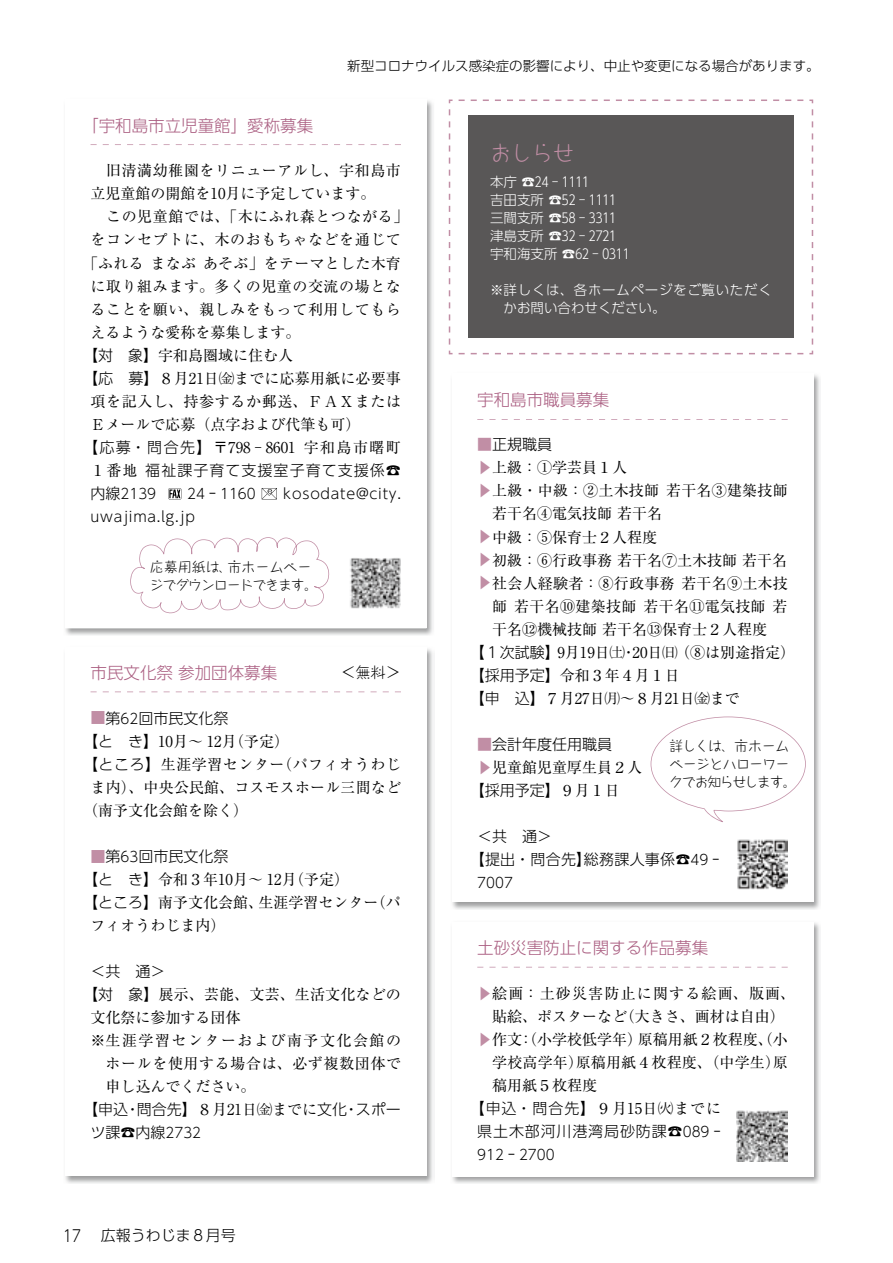
<style>
.page{position:relative;width:893px;height:1263px;background:#fff}
.page>*{position:absolute;margin:0;border:0;box-sizing:border-box;transform-origin:0 0}
.t1{font:300 21px "Taka Hand Std";color:#c18ea5}
.t2{font:300 16.5px "UD Shin Go Pro";color:#aa5e81}
.t3{font:15px/23.1px "Ryumin Pr 5";letter-spacing:.01em;color:#000}
.t4{font:15px "Ryumin Pr 5";letter-spacing:.04em;color:#000}
.t5{font:300 15px/23.1px "UD Shin Go Pro";color:#000}
.t6{font:15px/23.1px "Ryumin Pr 5";letter-spacing:.08em;color:#000}
.t7{font:15px "Ryumin Pr 5";letter-spacing:.035em;color:#000}
.t8{font:15px "Ryumin Pr 5";letter-spacing:.05em;color:#000}
.t9{font:300 15px "UD Shin Go Pro";letter-spacing:.07em;color:#000}
.t10{font:15px "Ryumin Pr 5";letter-spacing:.1em;color:#000}
.t11{font:300 15px "UD Shin Go Pro";letter-spacing:.055em;color:#000}
.t12{font:300 15px "UD Shin Go Pro";color:#c18ea5}
.t13{font:300 15px "Taka Hand Std";color:#000}
.t14{font:300 14.25px "UD Shin Go Pro";letter-spacing:.055em;color:#000}
.t15{font:300 14.25px "UD Shin Go Pro";letter-spacing:.055em;color:#000;scale:.95 1}
.t16{font:300 13.5px/18px "UD Shin Go Pro";color:#fff}
.t17{font:300 13.5px/18px "Taka Hand Std";letter-spacing:-.035em;color:#000}
.t18{font:300 13.5px "UD Shin Go Pro";color:#000}
.t19{font:300 13.5px/18px "UD Shin Go Pro";letter-spacing:.05em;color:#fff}
.s1{font-family:"UD Shin Go Pro";font-weight:300}
.s2{font-family:"Ryumin Pr 5";font-weight:400}
.s3{font-size:15px}
.s4{font-size:14.25px}
.s5{font-size:16.35px}
.s6{color:#c18ea5}
</style>
<div class="page">
<svg style="left:449px;top:100px;width:364px;height:254px"></svg>
<div style="left:468px;top:115px;width:326px;height:223px;background:#595757"></div>
<img style="left:452px;top:374px;width:368px;height:536px">
<div style="left:452px;top:373px;width:361px;height:529px;background:#fff"></div>
<img style="left:65px;top:648px;width:368px;height:536px">
<div style="left:65px;top:647px;width:361px;height:529px;background:#fff"></div>
<img style="left:65px;top:100px;width:368px;height:535px">
<div style="left:65px;top:100px;width:361px;height:528px;background:#fff"></div>
<img style="left:452px;top:922px;width:368px;height:262px">
<div style="left:452px;top:922px;width:361px;height:254px;background:#fff"></div>
<svg style="left:168px;top:488px;width:13px;height:11px"></svg>
<svg style="left:262px;top:488px;width:15px;height:11px"></svg>
<svg style="left:651px;top:716px;width:155px;height:107px"></svg>
<img style="left:737px;top:839px;width:51px;height:51px">
<img style="left:350px;top:558px;width:51px;height:50px">
<img style="left:737px;top:1111px;width:51px;height:51px">
<svg style="left:130px;top:537px;width:199px;height:76px"></svg>
<p class="t18" style="left:347px;top:55px;width:474px">新型コロナウイルス感染症の影響により、中止や変更になる場合があります。</p>
<p class="t2" style="left:82px;top:112px;width:233px">「宇和島市立児童館」愛称募集</p>
<p class="t4" style="left:91px;top:159px;width:312px">　旧清満幼稚園をリニューアルし、宇和島市</p>
<p class="t3" style="left:91px;top:181px;width:287px">立児童館の開館を10月に予定しています。</p>
<p class="t4" style="left:91px;top:205px;width:319px">　この児童館では、「木にふれ森とつながる」</p>
<p class="t4" style="left:91px;top:228px;width:312px">をコンセプトに、木のおもちゃなどを通じて</p>
<p class="t3" style="left:83px;top:250px;width:319px">「ふれる まなぶ あそぶ」をテーマとした木育</p>
<p class="t4" style="left:91px;top:274px;width:312px">に取り組みます。多くの児童の交流の場とな</p>
<p class="t4" style="left:91px;top:297px;width:312px">ることを願い、親しみをもって利用してもら</p>
<p class="t3" style="left:91px;top:319px;width:212px">えるような愛称を募集します。</p>
<p class="t3" style="left:83px;top:342px;width:212px"><span class="s1">【対　象】</span>宇和島圏域に住む人</p>
<p class="t3" style="left:83px;top:365px;width:319px"><span class="s1">【応　募】</span>８月21日㈮までに応募用紙に必要事</p>
<p class="t4" style="left:91px;top:389px;width:312px">項を記入し、持参するか郵送、ＦＡＸまたは</p>
<p class="t3" style="left:91px;top:411px;width:272px">Ｅメールで応募（点字および代筆も可）</p>
<p class="t8" style="left:83px;top:435px;width:319px"><span class="s1">【応募・問合先】</span>〒798 - 8601 宇和島市曙町</p>
<p class="t9" style="left:91px;top:458px;width:312px"><span class="s2">１番地</span> 福祉課子育て支援室子育て支援係☎</p>
<p class="t15" style="left:91px;top:482px;width:71px"><span class="s3">内線</span>2139</p>
<p class="t15" style="left:187px;top:482px;width:74px">24 <span class="s3">ｰ</span> 1160</p>
<p class="t14" style="left:283px;top:482px;width:119px">kosodate@city.</p>
<p class="t14" style="left:91px;top:505px;width:106px">uwajima.lg.jp</p>
<p class="t17" style="left:150px;top:557px;width:169px">応募用紙は、市ホームページでダウンロードできます。</p>
<p class="t2" style="left:91px;top:659px;width:188px">市民文化祭参加団体募集</p>
<p class="t13" style="left:341px;top:662px;width:61px">＜無料＞</p>
<p class="t12" style="left:86px;top:725px;width:16px;rotate:-90deg">■</p>
<p class="t5" style="left:106px;top:706px;width:124px">第<span class="s4">62</span>回市民文化祭</p>
<p class="t3" style="left:83px;top:728px;width:208px"><span class="s1">【と　き】</span>10月～ 12月（予定）</p>
<p class="t7" style="left:83px;top:752px;width:319px"><span class="s1">【ところ】</span>生涯学習センター（パフィオうわじ</p>
<p class="t3" style="left:91px;top:774px;width:312px">ま内）、中央公民館、コスモスホール三間など</p>
<p class="t3" style="left:83px;top:797px;width:166px">（南予文化会館を除く）</p>
<p class="t12" style="left:86px;top:863px;width:16px;rotate:-90deg">■</p>
<p class="t5" style="left:106px;top:844px;width:124px">第<span class="s4">63</span>回市民文化祭</p>
<p class="t3" style="left:83px;top:867px;width:268px"><span class="s1">【と　き】</span>令和３年10月～ 12月（予定）</p>
<p class="t3" style="left:83px;top:890px;width:319px"><span class="s1">【ところ】</span>南予文化会館、生涯学習センター（パ</p>
<p class="t3" style="left:91px;top:913px;width:137px">フィオうわじま内）</p>
<p class="t5" style="left:91px;top:959px;width:76px">＜共　通＞</p>
<p class="t3" style="left:83px;top:982px;width:319px"><span class="s1">【対　象】</span>展示、芸能、文芸、生活文化などの</p>
<p class="t3" style="left:91px;top:1005px;width:152px">文化祭に参加する団体</p>
<p class="t10" style="left:91px;top:1028px;width:312px">※ 生涯学習センターおよび南予文化会館の</p>
<p class="t4" style="left:106px;top:1052px;width:297px">ホールを使用する場合は、必ず複数団体で</p>
<p class="t3" style="left:106px;top:1074px;width:152px">申し込んでください。</p>
<p class="t5" style="left:83px;top:1097px;width:319px">【申込・問合先】<span class="s2">８月21日㈮までに</span>文化・スポー</p>
<p class="t5" style="left:91px;top:1120px;width:112px">ツ課☎内線<span class="s4">2732</span></p>
<p class="t5" style="left:63px;top:1223px;width:174px"><span class="s5">17</span> 　広報うわじま８月号</p>
<p class="t1" style="left:490px;top:138px;width:85px">おしらせ</p>
<p class="t16" style="left:490px;top:173px;width:141px">本庁 ☎24 - 1111<br>吉田支所 ☎52 - 1111三間支所 ☎58 - 3311津島支所 ☎32 - 2721宇和海支所 ☎62 - 0311</p>
<p class="t19" style="left:504px;top:281px;width:270px;text-indent:-13px">※詳しくは、各ホームページをご覧いただくかお問い合わせください。</p>
<p class="t2" style="left:477px;top:386px;width:133px">宇和島市職員募集</p>
<p class="t5" style="left:477px;top:433px;width:76px"><span class="s6">■</span>正規職員</p>
<p class="t12" style="left:473px;top:475px;width:16px;rotate:-90deg">▼</p>
<p class="t3" style="left:492px;top:455px;width:136px">上級：①学芸員１人</p>
<p class="t12" style="left:473px;top:498px;width:17px;rotate:-90deg">▼</p>
<p class="t3" style="left:492px;top:478px;width:297px">上級・中級：②土木技師 若干名③建築技師若干名④電気技師 若干名</p>
<p class="t12" style="left:473px;top:544px;width:16px;rotate:-90deg">▼</p>
<p class="t3" style="left:492px;top:524px;width:166px">中級：⑤保育士２人程度</p>
<p class="t12" style="left:473px;top:567px;width:16px;rotate:-90deg">▼</p>
<p class="t3" style="left:492px;top:547px;width:296px">初級：⑥行政事務 若干名⑦土木技師 若干名</p>
<p class="t12" style="left:473px;top:590px;width:16px;rotate:-90deg">▼</p>
<p class="t3" style="left:492px;top:570px;width:297px">社会人経験者：⑧行政事務 若干名⑨土木技</p>
<p class="t3" style="left:492px;top:593px;width:297px">師 若干名⑩建築技師 若干名⑪電気技師 若</p>
<p class="t3" style="left:492px;top:616px;width:276px">干名⑫機械技師 若干名⑬保育士２人程度</p>
<p class="t3" style="left:470px;top:639px;width:327px"><span class="s1">【１次試験】</span>9月19日㈯・20日㈰（⑧は別途指定）</p>
<p class="t3" style="left:470px;top:662px;width:211px"><span class="s1">【採用予定】</span>令和３年４月１日</p>
<p class="t3" style="left:470px;top:685px;width:271px"><span class="s1">【申　込】</span>７月27日㈪～８月21日㈮まで</p>
<p class="t5" style="left:477px;top:732px;width:136px"><span class="s6">■</span>会計年度任用職員</p>
<p class="t12" style="left:473px;top:774px;width:16px;rotate:-90deg">▼</p>
<p class="t17" style="left:669px;top:736px;width:128px">詳しくは、市ホームページとハローワークでお知らせします。</p>
<p class="t3" style="left:470px;top:755px;width:174px;text-indent:22px">児童館児童厚生員２人<span class="s1">【採用予定】</span>９月１日</p>
<p class="t5" style="left:470px;top:824px;width:251px;text-indent:8px">＜共　通＞<br>【提出・問合先】総務課人事係☎<span class="s4">49</span> ｰ</p>
<p class="t15" style="left:477px;top:871px;width:39px">7007</p>
<p class="t2" style="left:477px;top:934px;width:232px">土砂災害防止に関する作品募集</p>
<p class="t12" style="left:473px;top:1001px;width:16px;rotate:-90deg">▼</p>
<p class="t6" style="left:492px;top:981px;width:304px">絵画：土砂災害防止に関する絵画、版画、貼絵、ポスターなど（大きさ、画材は自由）</p>
<p class="t12" style="left:473px;top:1047px;width:16px;rotate:-90deg">▼</p>
<p class="t3" style="left:492px;top:1027px;width:297px">作文：（小学校低学年）原稿用紙２枚程度、（小</p>
<p class="t3" style="left:492px;top:1050px;width:297px">学校高学年）原稿用紙４枚程度、（中学生）原</p>
<p class="t3" style="left:492px;top:1073px;width:106px">稿用紙５枚程度</p>
<p class="t7" style="left:470px;top:1096px;width:253px"><span class="s1">【申込・問合先】</span>９月15日㈫までに</p>
<p class="t11" style="left:477px;top:1119px;width:245px">県土木部河川港湾局砂防課☎<span class="s4">089</span> ｰ</p>
<p class="t15" style="left:477px;top:1143px;width:83px">912 <span class="s3">ｰ</span> 2700</p>
</div>
